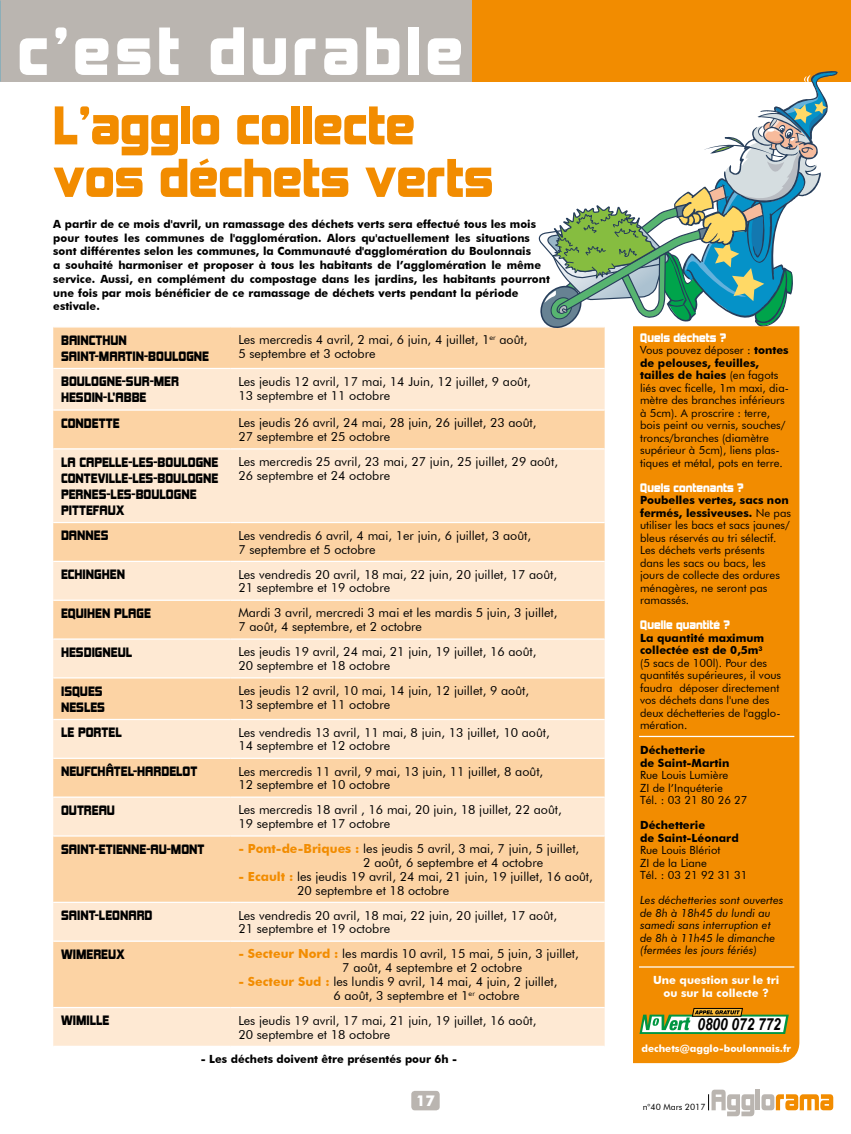
<style>
.page{position:relative;width:851px;height:1134px;background:#fff}
.page>*{position:absolute;margin:0;border:0;box-sizing:border-box;transform-origin:0 0}
.t1{font:62.5px "Kimberley";letter-spacing:.08em;color:#fff}
.t2{font:50px/52.5px "Kimberley";color:#f28c00}
.t3{font:italic 700 16.62px "Arial Narrow";color:#000}
.t4{font:700 15px "Futura BT";color:#fff}
.t5{font:12.5px/13.8px "Futura BT";color:#000}
.t6{font:12.5px/16px "Kimberley Bl";color:#000}
.t7{font:11.25px/12.5px "Futura BT";color:#000}
.t8{font:700 11.25px/13.8px "Futura BT";color:#000}
.t9{font:italic 11.25px/12.5px "Futura BT";color:#000}
.t10{font:11.25px "Kimberley";color:#fff}
.t11{font:700 11.25px/12.5px "Futura BT";color:#fff;text-align:center}
.t12{font:700 10px "Futura BT";color:#fff}
.t13{font:8.75px "Futura BT";color:#000}
.s1{font-weight:700;color:#f28c00}
.s2{font-weight:700}
</style>
<div class="page">
<div style="left:755px;top:1089px;width:5px;height:21px;background:#bab5b0"></div>
<svg style="left:761px;top:1094px;width:72px;height:16px"></svg>
<svg style="left:708px;top:1089px;width:46px;height:27px"></svg>
<div style="left:411px;top:1091px;width:28px;height:19px;background:#bab5b0;border-radius:4px"></div>
<div style="left:0;top:0;width:850px;height:81px;background:#f28c00"></div>
<div style="left:53px;top:328px;width:551px;height:40px;background:#fcd3a4"></div>
<svg style="left:53px;top:369px;width:551px;height:677px;background:#fddebc"></svg>
<hr style="left:53px;top:409px;width:177px;height:2px;background:#fff">
<hr style="left:230px;top:409px;width:374px;height:2px;background:#fff">
<hr style="left:53px;top:448px;width:177px;height:1px;background:#fff">
<hr style="left:230px;top:448px;width:374px;height:1px;background:#fff">
<hr style="left:53px;top:522px;width:177px;height:1px;background:#fff">
<hr style="left:230px;top:522px;width:374px;height:1px;background:#fff">
<hr style="left:53px;top:561px;width:177px;height:1px;background:#fff">
<hr style="left:230px;top:561px;width:374px;height:1px;background:#fff">
<hr style="left:53px;top:600px;width:177px;height:1px;background:#fff">
<hr style="left:230px;top:600px;width:374px;height:1px;background:#fff">
<hr style="left:53px;top:638px;width:177px;height:2px;background:#fff">
<hr style="left:230px;top:638px;width:374px;height:2px;background:#fff">
<hr style="left:53px;top:677px;width:177px;height:1px;background:#fff">
<hr style="left:230px;top:677px;width:374px;height:1px;background:#fff">
<hr style="left:53px;top:719px;width:177px;height:1px;background:#fff">
<hr style="left:230px;top:719px;width:374px;height:1px;background:#fff">
<hr style="left:53px;top:758px;width:177px;height:1px;background:#fff">
<hr style="left:230px;top:758px;width:374px;height:1px;background:#fff">
<hr style="left:53px;top:796px;width:177px;height:2px;background:#fff">
<hr style="left:230px;top:796px;width:374px;height:2px;background:#fff">
<hr style="left:53px;top:835px;width:177px;height:2px;background:#fff">
<hr style="left:230px;top:835px;width:374px;height:2px;background:#fff">
<hr style="left:53px;top:902px;width:177px;height:1px;background:#fff">
<hr style="left:230px;top:902px;width:374px;height:1px;background:#fff">
<hr style="left:53px;top:940px;width:177px;height:2px;background:#fff">
<hr style="left:230px;top:940px;width:374px;height:2px;background:#fff">
<hr style="left:53px;top:1007px;width:177px;height:1px;background:#fff">
<hr style="left:230px;top:1007px;width:374px;height:1px;background:#fff">
<div style="left:0;top:0;width:471px;height:81px;background:#bab5b0"></div>
<svg style="left:528px;top:71px;width:318px;height:259px"></svg>
<div style="left:633px;top:326px;width:166px;height:737px;background:#f28c00"></div>
<hr style="left:639px;top:736px;width:155px;height:1px;background:#fff">
<hr style="left:639px;top:966px;width:155px;height:2px;background:#fff">
<svg style="left:639px;top:1008px;width:149px;height:26px"></svg>
<h1 class="t1" style="left:18px;top:17px;width:446px">c'est durable</h1>
<h2 class="t2" style="left:53px;top:101px;width:441px">L'agglo collecte vos déchets verts</h2>
<p class="t8" style="left:53px;top:217px;width:498px">A partir de ce mois d'avril, un ramassage des déchets verts sera effectué tous les mois pour toutes les communes de l'agglomération. Alors qu'actuellement les situations sont différentes selon les communes, la Communauté d'agglomération du Boulonnais<br>a souhaité harmoniser et proposer à tous les habitants de l’agglomération le même service. Aussi, en complément du compostage dans les jardins, les habitants pourront une fois par mois bénéficier de ce ramassage de déchets verts pendant la période estivale.</p>
<p class="t6" style="left:61px;top:332px;width:149px">BAINCTHUN<br>SAINT-MARTIN-BOULOGNE</p>
<p class="t5" style="left:238px;top:333px;width:290px">Les mercredis 4 avril, 2 mai, 6 juin, 4 juillet, 1<sup>er</sup> août,<br>5 septembre et 3 octobre</p>
<p class="t6" style="left:61px;top:373px;width:119px">BOULOGNE-SUR-MER<br>HESDIN-L'ABBE</p>
<p class="t5" style="left:238px;top:374px;width:294px">Les jeudis 12 avril, 17 mai, 14 Juin, 12 juillet, 9 août,<br>13 septembre et 11 octobre</p>
<p class="t6" style="left:61px;top:415px;width:60px">CONDETTE</p>
<p class="t5" style="left:238px;top:416px;width:299px">Les jeudis 26 avril, 24 mai, 28 juin, 26 juillet, 23 août,<br>27 septembre et 25 octobre</p>
<p class="t6" style="left:61px;top:454px;width:159px">LA CAPELLE-LES-BOULOGNE<br>CONTEVILLE-LES-BOULOGNE<br>PERNES-LES-BOULOGNE<br>PITTEFAUX</p>
<p class="t5" style="left:238px;top:455px;width:321px">Les mercredis 25 avril, 23 mai, 27 juin, 25 juillet, 29 août,<br>26 septembre et 24 octobre</p>
<p class="t6" style="left:61px;top:527px;width:49px">DANNES</p>
<p class="t5" style="left:238px;top:528px;width:294px">Les vendredis 6 avril, 4 mai, 1er juin, 6 juillet, 3 août,<br>7 septembre et 5 octobre</p>
<p class="t6" style="left:61px;top:566px;width:65px">ECHINGHEN</p>
<p class="t5" style="left:238px;top:567px;width:320px">Les vendredis 20 avril, 18 mai, 22 juin, 20 juillet, 17 août,<br>21 septembre et 19 octobre</p>
<p class="t6" style="left:61px;top:605px;width:91px">EQUIHEN PLAGE</p>
<p class="t5" style="left:238px;top:606px;width:320px">Mardi 3 avril, mercredi 3 mai et les mardis 5 juin, 3 juillet,<br>7 août, 4 septembre, et 2 octobre</p>
<p class="t6" style="left:61px;top:644px;width:73px">HESDIGNEUL</p>
<p class="t5" style="left:238px;top:645px;width:299px">Les jeudis 19 avril, 24 mai, 21 juin, 19 juillet, 16 août,<br>20 septembre et 18 octobre</p>
<p class="t6" style="left:61px;top:683px;width:45px">ISQUES<br>NESLES</p>
<p class="t5" style="left:238px;top:684px;width:292px">Les jeudis 12 avril, 10 mai, 14 juin, 12 juillet, 9 août,<br>13 septembre et 11 octobre</p>
<p class="t6" style="left:61px;top:724px;width:62px">LE PORTEL</p>
<p class="t5" style="left:238px;top:725px;width:313px">Les vendredis 13 avril, 11 mai, 8 juin, 13 juillet, 10 août,<br>14 septembre et 12 octobre</p>
<p class="t6" style="left:61px;top:763px;width:138px">NEUFCHÂTEL-HARDELOT</p>
<p class="t5" style="left:238px;top:764px;width:306px">Les mercredis 11 avril, 9 mai, 13 juin, 11 juillet, 8 août,<br>12 septembre et 10 octobre</p>
<p class="t6" style="left:61px;top:802px;width:55px">OUTREAU</p>
<p class="t5" style="left:238px;top:803px;width:325px">Les mercredis 18 avril , 16 mai, 20 juin, 18 juillet, 22 août,<br>19 septembre et 17 octobre</p>
<p class="t6" style="left:61px;top:841px;width:145px">SAINT-ETIENNE-AU-MONT</p>
<p class="t5" style="left:363px;top:842px;width:217px;text-indent:-125px"><span class="s1">- Pont-de-Briques :</span> les jeudis 5 avril, 3 mai, 7 juin, 5 juillet,<br>2 août, 6 septembre et 4 octobre</p>
<p class="t5" style="left:297px;top:869px;width:297px;text-indent:-59px"><span class="s1">- Ecault :</span> les jeudis 19 avril, 24 mai, 21 juin, 19 juillet, 16 août,<br>20 septembre et 18 octobre</p>
<p class="t6" style="left:61px;top:907px;width:93px">SAINT-LEONARD</p>
<p class="t5" style="left:238px;top:908px;width:320px">Les vendredis 20 avril, 18 mai, 22 juin, 20 juillet, 17 août,<br>21 septembre et 19 octobre</p>
<p class="t6" style="left:61px;top:946px;width:65px">WIMEREUX</p>
<p class="t5" style="left:342px;top:947px;width:238px;text-indent:-104px"><span class="s1">- Secteur Nord :</span> les mardis 10 avril, 15 mai, 5 juin, 3 juillet,<br>7 août, 4 septembre et 2 octobre</p>
<p class="t5" style="left:333px;top:974px;width:225px;text-indent:-95px"><span class="s1">- Secteur Sud :</span> les lundis 9 avril, 14 mai, 4 juin, 2 juillet,<br>6 août, 3 septembre et 1<sup>er</sup> octobre</p>
<p class="t6" style="left:61px;top:1012px;width:50px">WIMILLE</p>
<p class="t5" style="left:238px;top:1013px;width:299px">Les jeudis 19 avril, 17 mai, 21 juin, 19 juillet, 16 août,<br>20 septembre et 18 octobre</p>
<p class="t8" style="left:201px;top:1052px;width:258px">- Les déchets doivent être présentés pour 6h -</p>
<p class="t4" style="left:416px;top:1092px;width:20px">17</p>
<p class="t10" style="left:640px;top:331px;width:88px">Quels déchets ?</p>
<p class="t7" style="left:640px;top:344px;width:150px">Vous pouvez déposer : <span class="s2">tontes de pelouses, feuilles, tailles de haies</span> (en fagots liés avec ficelle, 1m maxi, dia&shy;mètre des branches inférieurs à 5cm). A proscrire : terre, bois peint ou vernis, souches/ troncs/branches (diamètre supérieur à 5cm), liens plas&shy;tiques et métal, pots en terre.</p>
<p class="t10" style="left:640px;top:481px;width:105px">Quels contenants ?</p>
<p class="t7" style="left:640px;top:494px;width:152px"><span class="s2">Poubelles vertes, sacs non fermés, lessiveuses.</span> Ne pas utiliser les bacs et sacs jaunes/ bleus réservés au tri sélectif.<br>Les déchets verts présents dans les sacs ou bacs, les jours de collecte des ordures ménagères, ne seront pas ramassés.</p>
<p class="t10" style="left:640px;top:619px;width:91px">Quelle quantité ?</p>
<p class="t7" style="left:640px;top:632px;width:142px"><span class="s2">La quantité maximum collectée est de 0,5m</span><sup>3<br></sup>(5 sacs de 100l). Pour des quantités supérieures, il vous faudra déposer directement vos déchets dans l'une des deux déchetteries de l'agglo&shy;mération.</p>
<p class="t8" style="left:640px;top:744px;width:91px;line-height:12.5px">Déchetterie<br>de Saint-Martin</p>
<p class="t7" style="left:640px;top:769px;width:109px">Rue Louis Lumière<br>ZI de l’Inquéterie<br>Tél. : 03 21 80 26 27</p>
<p class="t8" style="left:640px;top:819px;width:100px;line-height:12.5px">Déchetterie<br>de Saint-Léonard</p>
<p class="t7" style="left:640px;top:844px;width:109px">Rue Louis Blériot<br>ZI de la Liane<br>Tél. : 03 21 92 31 31</p>
<p class="t9" style="left:640px;top:894px;width:145px">Les déchetteries sont ouvertes de 8h à 18h45 du lundi au samedi sans interruption et de 8h à 11h45 le dimanche (fermées les jours fériés)</p>
<p class="t11" style="left:653px;top:974px;width:128px">Une question sur le tri ou sur la collecte ?</p>
<h3 class="t3" style="left:697px;top:1012px;width:85px">0800 072 772</h3>
<p class="t12" style="left:641px;top:1043px;width:151px">dechets@agglo-boulonnais.fr</p>
<p class="t13" style="left:642px;top:1102px;width:64px">n°40 Mars 2017</p>
</div>
